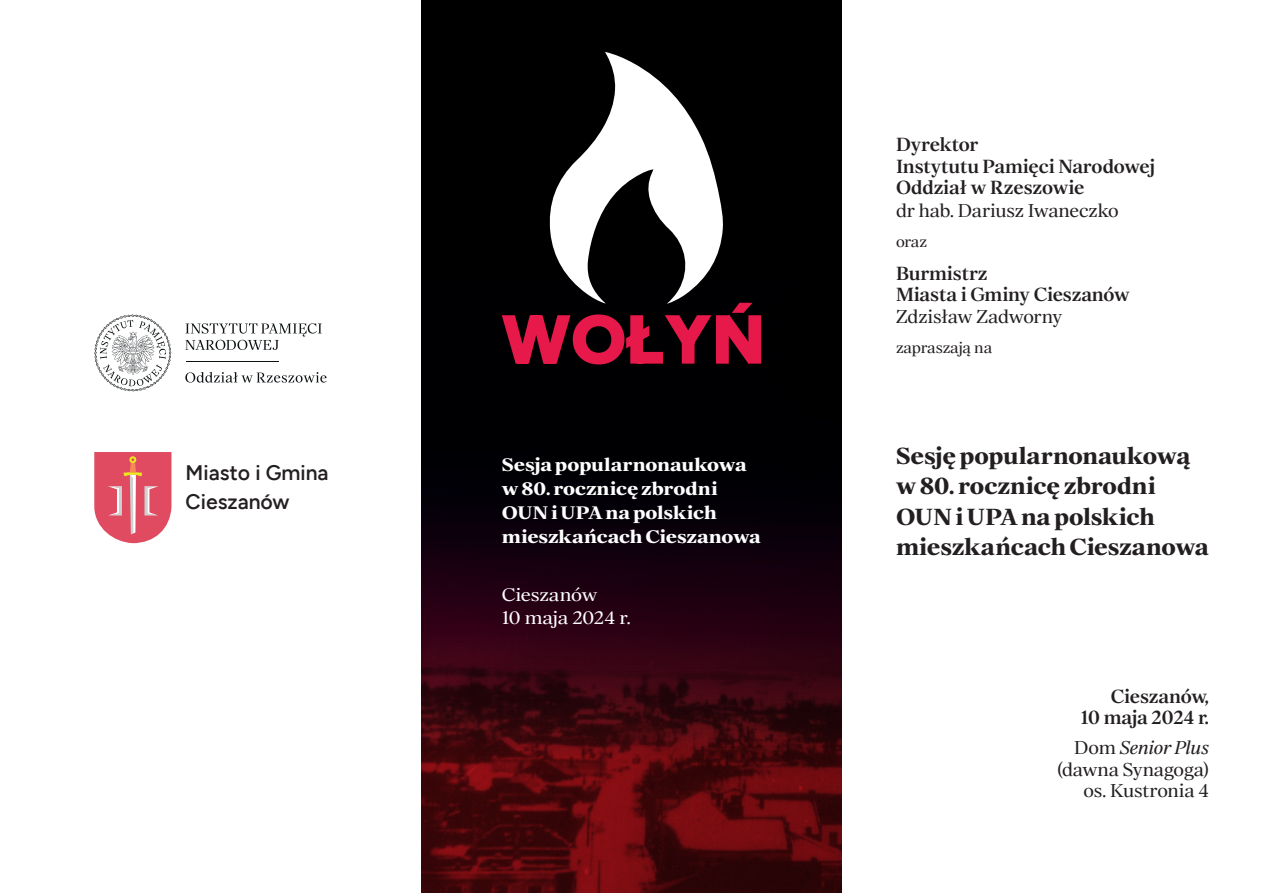
<style>
.page{position:relative;width:1263px;height:893px;background:#fff}
.page>*{position:absolute;margin:0;border:0;box-sizing:border-box;transform-origin:0 0}
.t1{font:900 22.5px/30.6px "Memoria";letter-spacing:-.005em;color:#231f20}
.t2{font:500 21px/28.5px "Figtree";color:#231f20}
.t3{font:700 18px/21.6px "Memoria";letter-spacing:-.005em;color:#231f20}
.t4{font:18px/21.6px "Memoria";letter-spacing:-.005em;color:#231f20;text-align:right}
.t5{font:900 17.55px/23.7px "Memoria";color:#fff;scale:1.07 1}
.t6{font:17.55px/23.7px "Memoria";letter-spacing:-.005em;color:#fff;scale:1.07 1}
.t7{font:15px "Memoria";letter-spacing:-.005em;color:#231f20}
.s1{font-style:italic}
</style>
<div class="page">
<img style="left:421px;top:0;width:421px;height:893px">
<svg style="left:94px;top:452px;width:77px;height:91px;background:#e46b7a"></svg>
<svg style="left:94px;top:314px;width:77px;height:77px"></svg>
<svg style="left:185px;top:323px;width:137px;height:27px"></svg>
<svg style="left:186px;top:361px;width:93px;height:1px"></svg>
<svg style="left:185px;top:372px;width:142px;height:11px"></svg>
<svg style="left:502px;top:52px;width:259px;height:312px"></svg>
<p class="t2" style="left:186px;top:459px;width:144px">Miasto i Gmina<br>Cieszanów</p>
<p class="t5" style="left:502px;top:453px;width:244px">Sesja popularnonaukowa w 80. rocznicę zbrodni<br>OUN i UPA na polskich mieszkańcach Cieszanowa</p>
<p class="t6" style="left:502px;top:582px;width:122px">Cieszanów<br>10 maja 2024 r.</p>
<p class="t3" style="left:896px;top:134px;width:260px">Dyrektor<br>Instytutu Pamięci Narodowej<br>Oddział w Rzeszowie</p>
<p class="t4" style="left:896px;top:199px;width:224px">dr hab. Dariusz Iwaneczko</p>
<p class="t7" style="left:896px;top:231px;width:32px">oraz</p>
<p class="t3" style="left:896px;top:262px;width:235px">Burmistrz<br>Miasta i Gminy Cieszanów</p>
<p class="t4" style="left:896px;top:305px;width:168px">Zdzisław Zadworny</p>
<p class="t7" style="left:896px;top:337px;width:98px">zapraszają na</p>
<p class="t1" style="left:896px;top:440px;width:314px">Sesję popularnonaukową w 80. rocznicę zbrodni<br>OUN i UPA na polskich mieszkańcach Cieszanowa</p>
<p class="t3" style="left:1080px;top:685px;width:130px;text-align:right">Cieszanów,<br>10 maja 2024 r.</p>
<p class="t4" style="left:1057px;top:737px;width:153px">Dom <span class="s1">Senior Plus </span>(dawna Synagoga) os. Kustronia 4</p>
</div>
